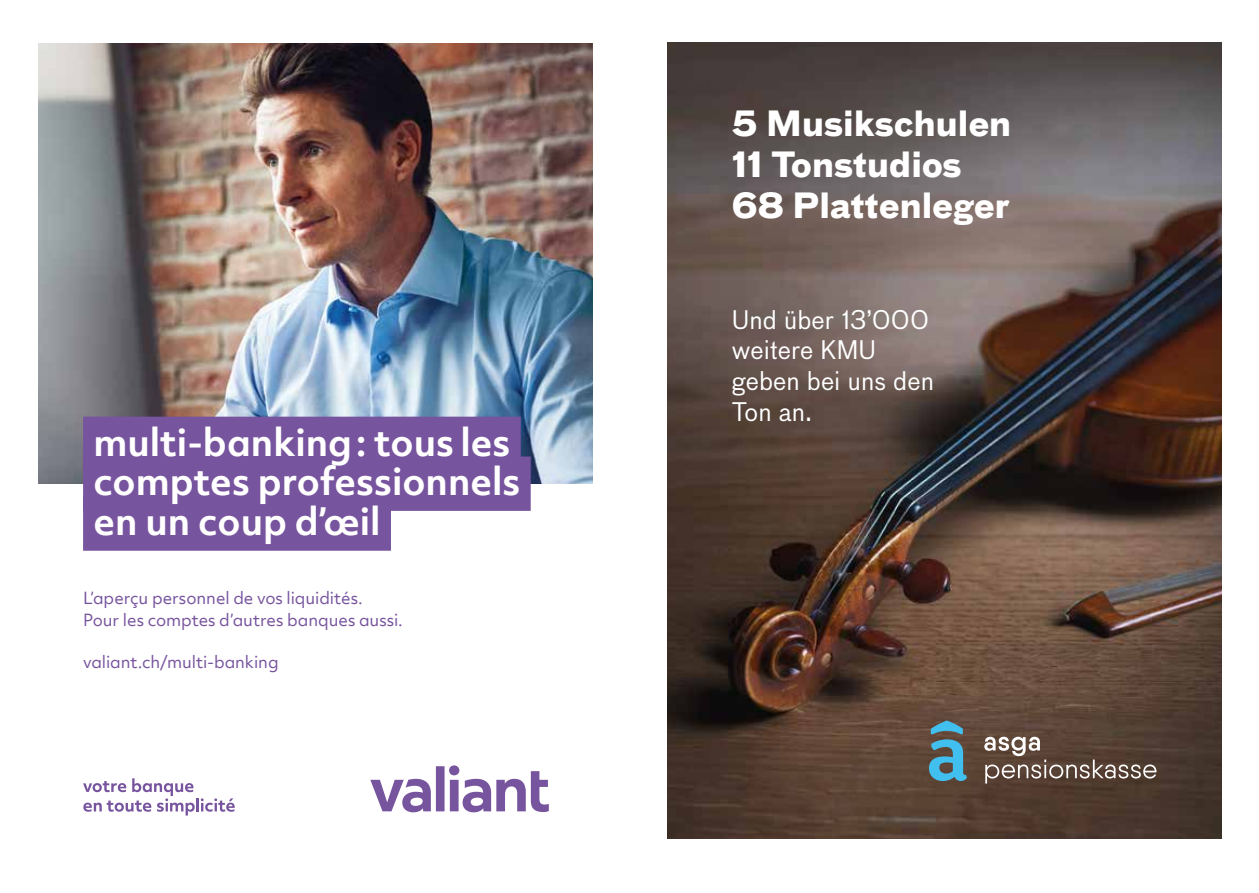
<style>
.page{position:relative;width:1259px;height:893px;background:#fff}
.page>*{position:absolute;margin:0;border:0;box-sizing:border-box;transform-origin:0 0}
.t1{font:700 36.3px/39.9px "Objektiv Mk 2";color:#fff}
.t2{font:700 33.75px/41.1px "Bau Pro";letter-spacing:.005em;color:#fff}
.t3{font:24.9px/30.8px "Bau Pro";letter-spacing:.005em;color:#fff}
.t4{font:16.05px/21.5px "Objektiv Mk 2";letter-spacing:-.005em;color:#77549e}
</style>
<div class="page">
<img style="left:38px;top:44px;width:554px;height:440px">
<div style="left:83px;top:417px;width:438px;height:54px;background:#77549e"></div>
<div style="left:83px;top:456px;width:448px;height:55px;background:#77549e"></div>
<div style="left:83px;top:496px;width:308px;height:55px;background:#77549e"></div>
<svg style="left:83px;top:778px;width:152px;height:38px"></svg>
<svg style="left:370px;top:765px;width:179px;height:47px"></svg>
<img style="left:667px;top:43px;width:554px;height:796px">
<svg style="left:984px;top:737px;width:172px;height:46px;background:#705e53"></svg>
<svg style="left:929px;top:720px;width:38px;height:61px;background:#508597"></svg>
<h1 class="t1" style="left:93px;top:421px;width:428px">multi-banking: tous les comptes professionnels en un coup d’œil</h1>
<p class="t4" style="left:83px;top:587px;width:321px">L’aperçu personnel de vos liquidités.<br>Pour les comptes d’autres banques aussi.</p>
<p class="t4" style="left:83px;top:651px;width:197px">valiant.ch/multi-banking</p>
<h2 class="t2" style="left:732px;top:100px;width:281px">5 Musikschulen<br>11 Tonstudios<br>68 Plattenleger</h2>
<h3 class="t3" style="left:732px;top:303px;width:203px">Und über 13’000 weitere KMU geben bei uns den<br>Ton an.</h3>
</div>
